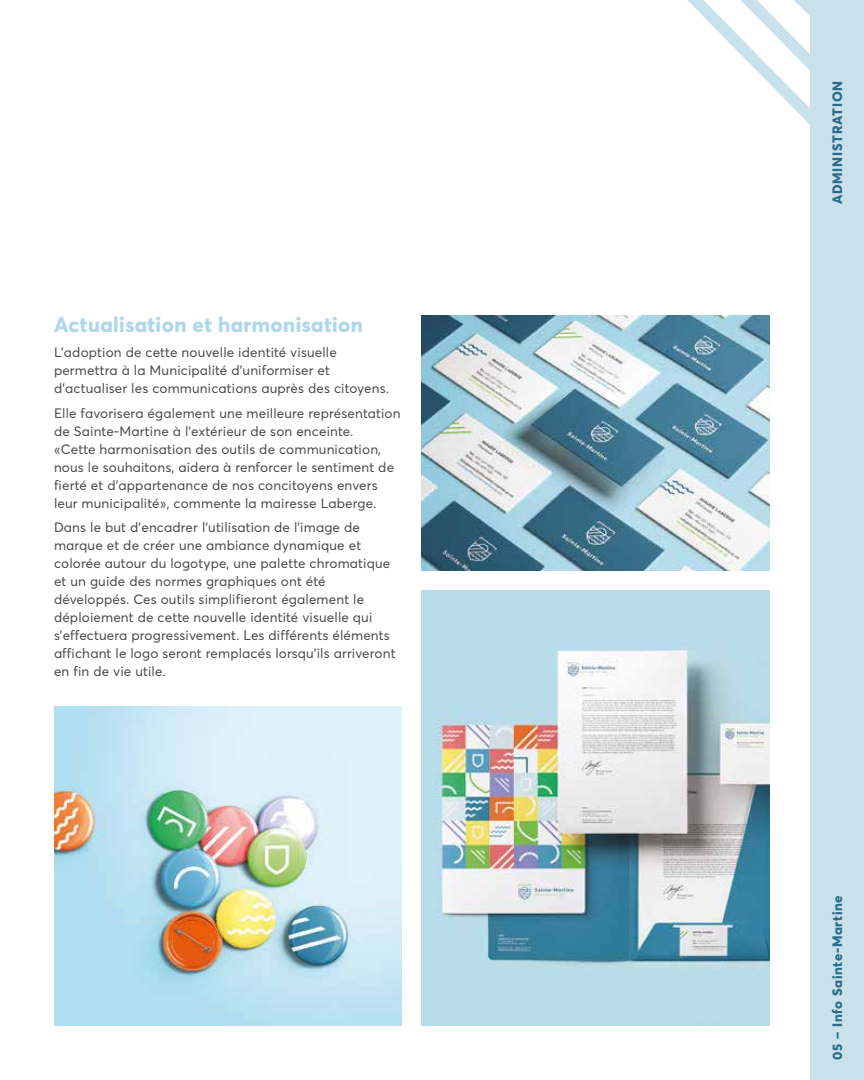
<style>
.page{position:relative;width:864px;height:1080px;background:#fff}
.page>*{position:absolute;margin:0;border:0;box-sizing:border-box;transform-origin:0 0}
.t1{font:800 21px "Averta";letter-spacing:.02em;color:#aed7e8}
.t2{font:13.5px/18px "Averta";letter-spacing:.01em;color:#4a4a49}
.t3{font:800 13.5px "Averta";letter-spacing:.05em;color:#2c6c88}
</style>
<div class="page">
<div style="left:810px;top:0;width:54px;height:1080px;background:#c9e1ea"></div>
<svg style="left:687px;top:0;width:123px;height:125px"></svg>
<img style="left:422px;top:591px;width:348px;height:435px">
<img style="left:422px;top:316px;width:348px;height:254px">
<img style="left:54px;top:706px;width:348px;height:320px">
<h1 class="t1" style="left:54px;top:311px;width:310px">Actualisation et harmonisation</h1>
<p class="t2" style="left:54px;top:343px;width:336px">L’adoption de cette nouvelle identité visuelle permettra à la Municipalité d’uniformiser et d’actualiser les communications auprès des citoyens.</p>
<p class="t2" style="left:54px;top:404px;width:348px">Elle favorisera également une meilleure représentation de Sainte-Martine à l’extérieur de son enceinte.<br>« Cette harmonisation des outils de communication, nous le souhaitons, aidera à renforcer le sentiment de fierté et d’appartenance de nos concitoyens envers leur municipalité », commente la mairesse Laberge.</p>
<p class="t2" style="left:54px;top:519px;width:343px">Dans le but d’encadrer l’utilisation de l’image de marque et de créer une ambiance dynamique et colorée autour du logotype, une palette chromatique et un guide des normes graphiques ont été développés. Ces outils simplifieront également le déploiement de cette nouvelle identité visuelle qui s’effectuera progressivement. Les différents éléments affichant le logo seront remplacés lorsqu’ils arriveront en fin de vie utile.</p>
<p class="t3" style="left:829px;top:204px;width:125px;rotate:-90deg">ADMINISTRATION</p>
<p class="t3" style="left:829px;top:1060px;width:166px;rotate:-90deg">05 – Info Sainte-Martine</p>
</div>
